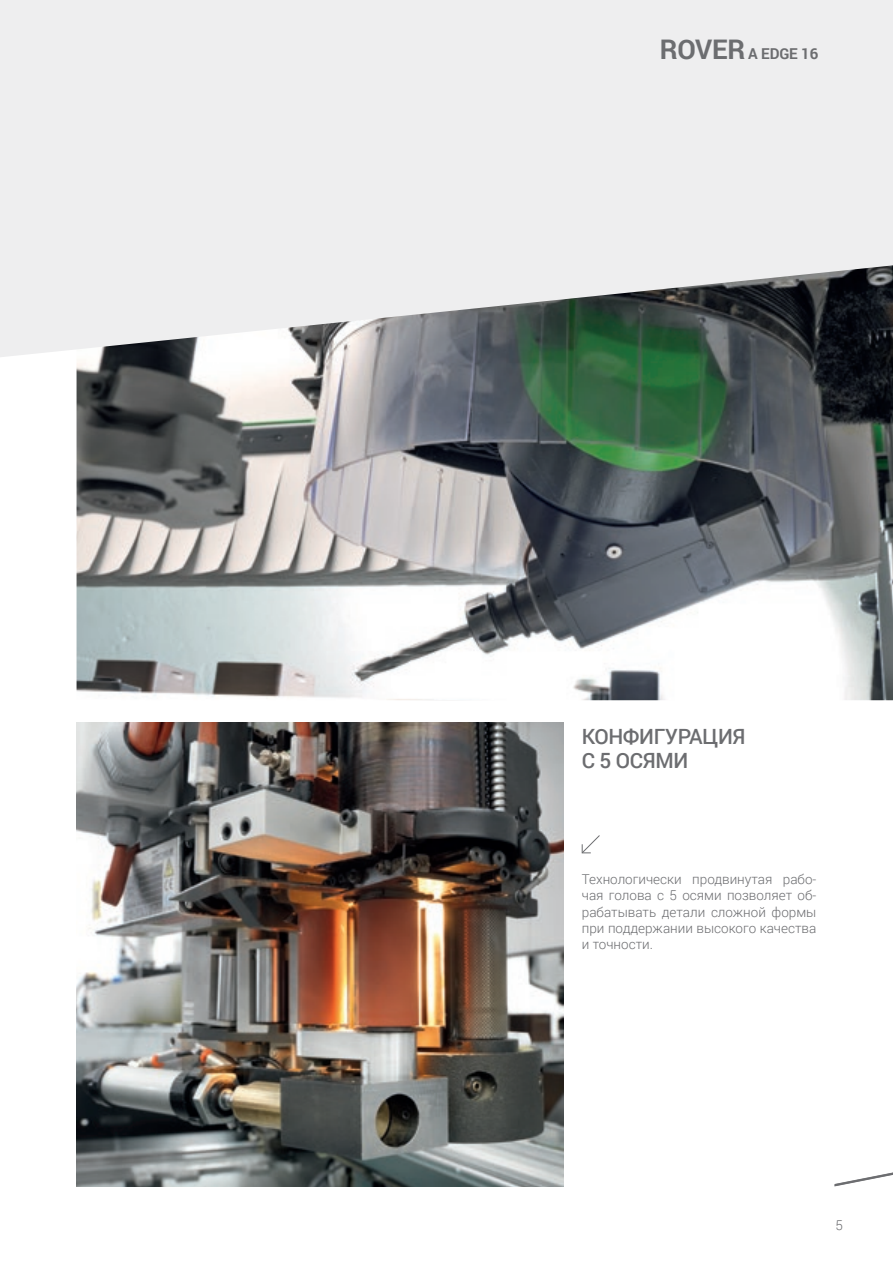
<style>
.page{position:relative;width:893px;height:1263px;background:#fff}
.page>*{position:absolute;margin:0;border:0;box-sizing:border-box;transform-origin:0 0}
.t1{font:500 21px/24px "Roboto";letter-spacing:-.02em;color:#6c6d70}
.t2{font:700 15px "Roboto";letter-spacing:-.01em;color:#6c6d70}
.t3{font:300 13.5px/16.2px "Roboto";color:#6c6d70;text-align:justify}
.s1{font-size:27px}
</style>
<div class="page">
<img style="left:77px;top:357px;width:816px;height:343px">
<svg style="left:581px;top:835px;width:19px;height:19px"></svg>
<svg style="left:0;top:0;width:893px;height:357px;background:#d9dadb"></svg>
<svg style="left:834px;top:1172px;width:59px;height:14px"></svg>
<img style="left:77px;top:722px;width:487px;height:464px">
<p class="t2" style="left:660px;top:43px;width:160px"><span class="s1">ROVER</span> A EDGE 16</p>
<p class="t1" style="left:582px;top:723px;width:165px">КОНФИГУРАЦИЯ<br>С 5 ОСЯМИ</p>
<p class="t3" style="left:582px;top:871px;width:236px">Технологически продвинутая рабо&shy;чая голова с 5 осями позволяет об&shy;рабатывать детали сложной формы при поддержании высокого качества и точности.</p>
<p class="t3" style="left:836px;top:1216px;width:9px">5</p>
</div>
